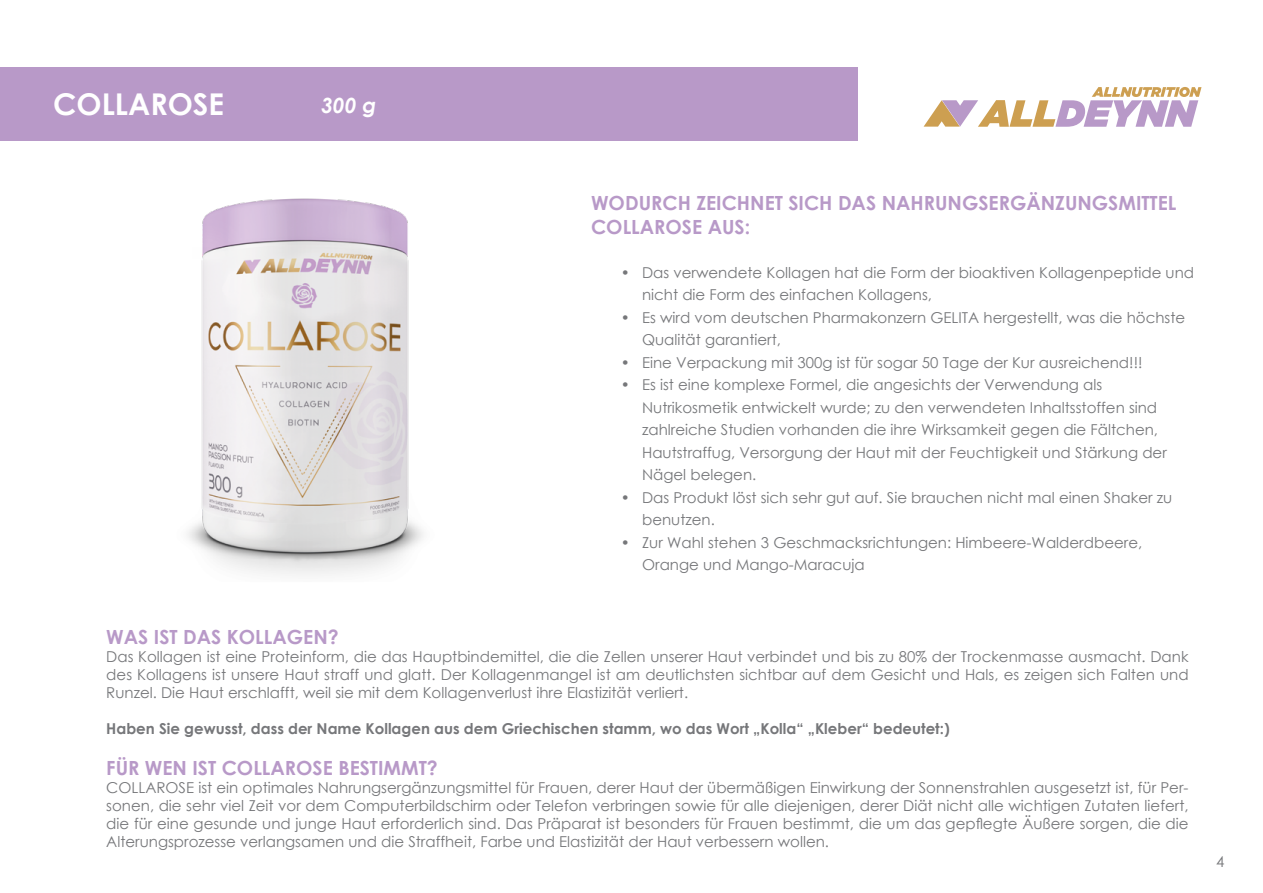
<style>
.page{position:relative;width:1263px;height:893px;background:#fff}
.page>*{position:absolute;margin:0;border:0;box-sizing:border-box;transform-origin:0 0}
.t1{font:700 30px "Century Gothic";color:#fff}
.t2{font:italic 700 21px "Century Gothic";color:#fff}
.t3{font:700 19.5px/23.4px "Century Gothic";color:#b899c8}
.t4{font:15px/22.5px "Century Gothic";color:#76777a}
.t5{font:700 15px "Century Gothic";color:#76777a}
</style>
<div class="page">
<svg style="left:923px;top:87px;width:278px;height:40px"></svg>
<div style="left:0;top:67px;width:857px;height:74px;background:#b899c8"></div>
<img style="left:187px;top:198px;width:236px;height:377px">
<h1 class="t1" style="left:53px;top:81px;width:173px">COLLAROSE</h1>
<h2 class="t2" style="left:321px;top:90px;width:57px">300 g</h2>
<h3 class="t3" style="left:591px;top:191px;width:587px">WODURCH ZEICHNET SICH DAS NAHRUNGSERGÄNZUNGSMITTEL<br>COLLAROSE AUS:</h3>
<p class="t4" style="left:642px;top:261px;width:554px;text-indent:-21px">• Das verwendete Kollagen hat die Form der bioaktiven Kollagenpeptide und nicht die Form des einfachen Kollagens,</p>
<p class="t4" style="left:642px;top:306px;width:545px;text-indent:-21px">• Es wird vom deutschen Pharmakonzern GELITA hergestellt, was die höchste<br>Qualität garantiert,</p>
<p class="t4" style="left:621px;top:351px;width:523px">• Eine Verpackung mit 300g ist für sogar 50 Tage der Kur ausreichend!!!</p>
<p class="t4" style="left:642px;top:373px;width:526px;text-indent:-21px">• Es ist eine komplexe Formel, die angesichts der Verwendung als Nutrikosmetik entwickelt wurde; zu den verwendeten Inhaltsstoffen sind zahlreiche Studien vorhanden die ihre Wirksamkeit gegen die Fältchen, Hautstraffug, Versorgung der Haut mit der Feuchtigkeit und Stärkung der Nägel belegen.</p>
<p class="t4" style="left:642px;top:486px;width:532px;text-indent:-21px">• Das Produkt löst sich sehr gut auf. Sie brauchen nicht mal einen Shaker zu benutzen.</p>
<p class="t4" style="left:642px;top:531px;width:502px;text-indent:-21px">• Zur Wahl stehen 3 Geschmacksrichtungen: Himbeere-Walderdbeere,<br>Orange und Mango-Maracuja</p>
<h3 class="t3" style="left:106px;top:624px;width:234px">WAS IST DAS KOLLAGEN?</h3>
<p class="t4" style="left:106px;top:647px;width:1084px;line-height:18px;text-align:justify">Das Kollagen ist eine Proteinform, die das Hauptbindemittel, die die Zellen unserer Haut verbindet und bis zu 80% der Trockenmasse ausmacht. Dank des Kollagens ist unsere Haut straff und glatt. Der Kollagenmangel ist am deutlichsten sichtbar auf dem Gesicht und Hals, es zeigen sich Falten und Runzel. Die Haut erschlafft, weil sie mit dem Kollagenverlust ihre Elastizität verliert.</p>
<p class="t5" style="left:106px;top:717px;width:845px">Haben Sie gewusst, dass der Name Kollagen aus dem Griechischen stamm, wo das Wort „Kolla“ „Kleber“ bedeutet:)</p>
<h3 class="t3" style="left:106px;top:756px;width:333px">FÜR WEN IST COLLAROSE BESTIMMT?</h3>
<p class="t4" style="left:106px;top:779px;width:1084px;line-height:18px;text-align:justify">COLLAROSE ist ein optimales Nahrungsergänzungsmittel für Frauen, derer Haut der übermäßigen Einwirkung der Sonnenstrahlen ausgesetzt ist, für Per&shy;sonen, die sehr viel Zeit vor dem Computerbildschirm oder Telefon verbringen sowie für alle diejenigen, derer Diät nicht alle wichtigen Zutaten liefert, die für eine gesunde und junge Haut erforderlich sind. Das Präparat ist besonders für Frauen bestimmt, die um das gepflegte Äußere sorgen, die die Alterungsprozesse verlangsamen und die Straffheit, Farbe und Elastizität der Haut verbessern wollen.</p>
<p class="t4" style="left:1216px;top:850px;width:10px">4</p>
</div>
